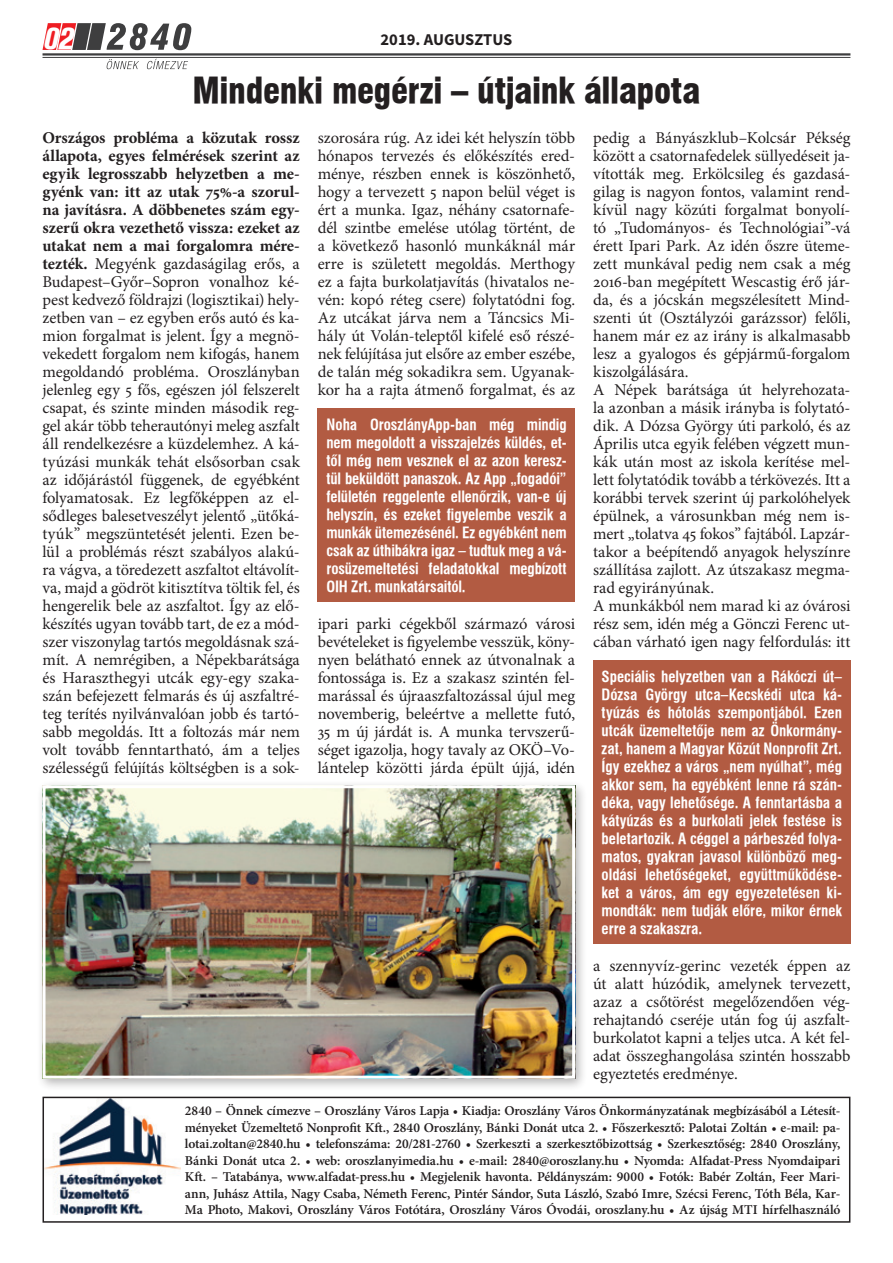
<style>
.page{position:relative;width:893px;height:1263px;background:#fff}
.page>*{position:absolute;margin:0;border:0;box-sizing:border-box;transform-origin:0 0}
.t1{font:34.5px "Swiss 721 Blk Cn PFL";letter-spacing:-.01em;color:#231f20}
.t2{font:italic 700 30px "Akzidenz Grotesk Cn X PFL";color:#fff}
.t3{font:16.5px/18px "Minion Pro";letter-spacing:-.01em;color:#231f20;text-align:justify}
.t4{font:700 16.5px "Source Sans Pro";color:#231f20}
.t5{font:700 15px/18px "Swiss 721 Cn PFL";letter-spacing:-.005em;color:#fff;text-align:justify}
.t6{font:600 13.5px/16.5px "Minion Pro";letter-spacing:-.01em;color:#231f20;text-align:justify}
.s1{font-weight:700}
</style>
<div class="page">
<svg style="left:43px;top:23px;width:148px;height:27px"></svg>
<svg style="left:107px;top:59px;width:32px;height:10px"></svg>
<svg style="left:147px;top:59px;width:41px;height:10px"></svg>
<hr style="left:43px;top:53px;width:807px;height:3px;background:#3e3e3f">
<hr style="left:43px;top:57px;width:807px;height:1px;background:#3e3e3f">
<img style="left:46px;top:1100px;width:135px;height:114px">
<div style="left:43px;top:1097px;width:807px;height:126px;border:2px solid #231f20"></div>
<div style="left:318px;top:408px;width:257px;height:194px;background:#b25b42"></div>
<div style="left:593px;top:660px;width:257px;height:284px;background:#b25b42"></div>
<div style="left:36px;top:779px;width:551px;height:312px;background:#231f20;opacity:.33"></div>
<img style="left:47px;top:789px;width:524px;height:286px">
<div style="left:43px;top:785px;width:532px;height:294px;border:3px solid #fff"></div>
<h2 class="t2" style="left:43px;top:20px;width:32px">02</h2>
<p class="t4" style="left:381px;top:29px;width:133px">2019. AUGUSZTUS</p>
<h1 class="t1" style="left:193px;top:67px;width:509px">Mindenki megérzi – útjaink állapota</h1>
<p class="t3" style="left:43px;top:128px;width:259px"><span class="s1">Országos probléma a közutak rossz állapota, egyes felmérések szerint az egyik legrosszabb helyzetben a me&shy;gyénk van: itt az utak 75%-a szorul&shy;na javításra. A döbbenetes szám egy&shy;szerű okra vezethető vissza: ezeket az utakat nem a mai forgalomra mére&shy;tezték.</span> Megyénk gazdaságilag erős, a Budapest–Győr–Sopron vonalhoz ké&shy;pest kedvező földrajzi (logisztikai) hely&shy;zetben van – ez egyben erős autó és ka&shy;mion forgalmat is jelent. Így a megnö&shy;vekedett forgalom nem kifogás, hanem megoldandó probléma. Oroszlányban jelenleg egy 5 fős, egészen jól felszerelt csapat, és szinte minden második reg&shy;gel akár több teherautónyi meleg aszfalt áll rendelkezésre a küzdelemhez. A ká&shy;tyúzási munkák tehát elsősorban csak az időjárástól függenek, de egyébként folyamatosak. Ez legfőképpen az el&shy;sődleges balesetveszélyt jelentő „ütőká&shy;tyúk” megszüntetését jelenti. Ezen be&shy;lül a problémás részt szabályos alakú&shy;ra vágva, a töredezett aszfaltot eltávolít&shy;va, majd a gödröt kitisztítva töltik fel, és hengerelik bele az aszfaltot. Így az elő&shy;készítés ugyan tovább tart, de ez a mód&shy;szer viszonylag tartós megoldásnak szá&shy;mít. A nemrégiben, a Népekbarátsága és Haraszthegyi utcák egy-egy szaka&shy;szán befejezett felmarás és új aszfaltré&shy;teg terítés nyilvánvalóan jobb és tartó&shy;sabb megoldás. Itt a foltozás már nem volt tovább fenntartható, ám a teljes szélességű felújítás költségben is a sok-</p>
<p class="t3" style="left:318px;top:128px;width:259px">szorosára rúg. Az idei két helyszín több hónapos tervezés és előkészítés ered&shy;ménye, részben ennek is köszönhető, hogy a tervezett 5 napon belül véget is ért a munka. Igaz, néhány csatornafe&shy;dél szintbe emelése utólag történt, de a következő hasonló munkáknál már erre is született megoldás. Merthogy ez a fajta burkolatjavítás (hivatalos ne&shy;vén: kopó réteg csere) folytatódni fog.<br>Az utcákat járva nem a Táncsics Mi&shy;hály út Volán-teleptől kifelé eső részé&shy;nek felújítása jut elsőre az ember eszébe, de talán még sokadikra sem. Ugyanak&shy;kor ha a rajta átmenő forgalmat, és az</p>
<p class="t3" style="left:593px;top:128px;width:259px;text-align:left">pedig a Bányászklub–Kolcsár Pékség között a csatornafedelek süllyedéseit ja&shy;vították meg. Erkölcsileg és gazdasá&shy;gilag is nagyon fontos, valamint rend&shy;kívül nagy közúti forgalmat bonyolí&shy;tó „Tudományos- és Technológiai”-vá érett Ipari Park. Az idén őszre üteme&shy;zett munkával pedig nem csak a még 2016-ban megépített Wescastig érő jár&shy;da, és a jócskán megszélesített Mind&shy;szenti út (Osztályzói garázssor) felőli, hanem már ez az irány is alkalmasabb lesz a gyalogos és gépjármű-forgalom kiszolgálására.<br>A Népek barátsága út helyrehozata&shy;la azonban a másik irányba is folytató&shy;dik. A Dózsa György úti parkoló, és az Április utca egyik felében végzett mun&shy;kák után most az iskola kerítése mel&shy;lett folytatódik tovább a térkövezés. Itt a korábbi tervek szerint új parkolóhelyek épülnek, a városunkban még nem is&shy;mert „tolatva 45 fokos” fajtából. Lapzár&shy;takor a beépítendő anyagok helyszínre szállítása zajlott. Az útszakasz megma&shy;rad egyirányúnak.<br>A munkákból nem marad ki az óvárosi rész sem, idén még a Gönczi Ferenc ut&shy;cában várható igen nagy felfordulás: itt</p>
<p class="t5" style="left:326px;top:415px;width:242px">Noha OroszlányApp-ban még mindig nem megoldott a visszajelzés küldés, et&shy;től még nem vesznek el az azon keresz&shy;tül beküldött panaszok. Az App „fogadói” felületén reggelente ellenőrzik, van-e új helyszín, és ezeket figyelembe veszik a munkák ütemezésénél. Ez egyébként nem csak az úthibákra igaz – tudtuk meg a vá&shy;rosüzemeltetési feladatokkal megbízott OIH Zrt. munkatársaitól.</p>
<p class="t3" style="left:318px;top:614px;width:259px">ipari parki cégekből származó városi bevételeket is figyelembe vesszük, kön - nyen belátható ennek az útvonalnak a fontossága is. Ez a szakasz szintén fel&shy;marással és újraaszfaltozással újul meg novemberig, beleértve a mellette futó, 35 m új járdát is. A munka tervszerű&shy;séget igazolja, hogy tavaly az OKÖ–Vo&shy;lántelep közötti járda épült újjá, idén</p>
<p class="t5" style="left:602px;top:667px;width:242px">Speciális helyzetben van a Rákóczi út– Dózsa György utca–Kecskédi utca ká&shy;tyúzás és hótolás szempontjából. Ezen utcák üzemeltetője nem az Önkormány&shy;zat, hanem a Magyar Közút Nonprofit Zrt.<br>Így ezekhez a város „nem nyúlhat”, még akkor sem, ha egyébként lenne rá szán&shy;déka, vagy lehetősége. A fenntartásba a kátyúzás és a burkolati jelek festése is beletartozik. A céggel a párbeszéd folya&shy;matos, gyakran javasol különböző meg&shy;oldási lehetőségeket, együttműködése&shy;ket a város, ám egy egyezetetésen ki&shy;mondták: nem tudják előre, mikor érnek erre a szakaszra.</p>
<p class="t3" style="left:593px;top:956px;width:259px">a szennyvíz-gerinc vezeték éppen az út alatt húzódik, amelynek tervezett, azaz a csőtörést megelőzendően vég&shy;rehajtandó cseréje után fog új aszfalt&shy;burkolatot kapni a teljes utca. A két fel&shy;adat összeghangolása szintén hosszabb egyeztetés eredménye.</p>
<p class="t6" style="left:185px;top:1102px;width:657px">2840 – Önnek címezve – Oroszlány Város Lapja • Kiadja: Oroszlány Város Önkormányzatának megbízásából a Létesít&shy;ményeket Üzemeltető Nonprofit Kft., 2840 Oroszlány, Bánki Donát utca 2. • Főszerkesztő: Palotai Zoltán • e-mail: pa&shy;lotai.zoltan@2840.hu • telefonszáma: 20/281-2760 • Szerkeszti a szerkesztőbizottság • Szerkesztőség: 2840 Oroszlány, Bánki Donát utca 2. • web: oroszlanyimedia.hu • e-mail: 2840@oroszlany.hu • Nyomda: Alfadat-Press Nyomdaipari Kft. – Tatabánya, www.alfadat-press.hu • Megjelenik havonta. Példányszám: 9000 • Fotók: Babér Zoltán, Feer Mari&shy;ann, Juhász Attila, Nagy Csaba, Németh Ferenc, Pintér Sándor, Suta László, Szabó Imre, Szécsi Ferenc, Tóth Béla, Kar-Ma Photo, Makovi, Oroszlány Város Fotótára, Oroszlány Város Óvodái, oroszlany.hu • Az újság MTI hírfelhasználó</p>
</div>
